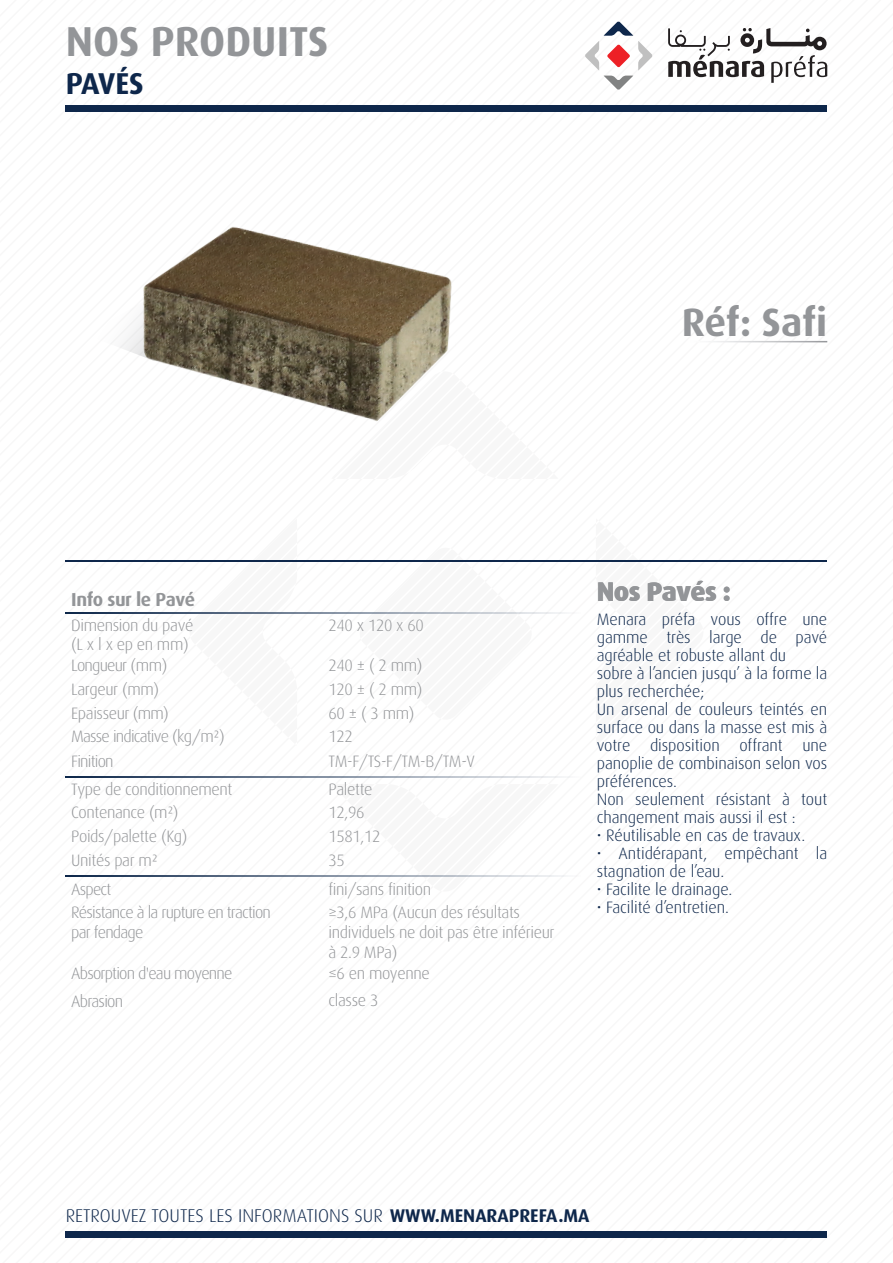
<style>
.page{position:relative;width:893px;height:1263px;background:#fff}
.page>*{position:absolute;margin:0;border:0;box-sizing:border-box;transform-origin:0 0}
.t1{font:700 41.85px "Dax";color:#939598}
.t2{font:700 39.45px "Dax";letter-spacing:-.01em;color:#939598}
.t3{font:700 30.15px "Dax";letter-spacing:-.02em;color:#0e274b}
.t4{font:800 27px "Dax";letter-spacing:-.025em;color:#939598}
.t5{font:700 18.75px "Dax";letter-spacing:-.025em;color:#939598}
.t6{font:300 18.45px "Dax";color:#0e274b}
.t7{font:300 16.5px/18px "Dax";letter-spacing:-.005em;color:#0e274b}
.t8{font:300 16.5px/23.4px "Dax";letter-spacing:-.025em;color:#939598}
.t9{font:300 16.5px/23.1px "Dax";letter-spacing:-.05em;color:#939598}
.s1{font-weight:700}
</style>
<div class="page">
<svg style="left:189px;top:561px;width:515px;height:316px"></svg>
<div style="left:66px;top:105px;width:761px;height:7px;background:#0e274b"></div>
<svg style="left:668px;top:28px;width:159px;height:55px"></svg>
<svg style="left:585px;top:21px;width:67px;height:69px"></svg>
<div style="left:66px;top:1231px;width:761px;height:7px;background:#0e274b"></div>
<hr style="left:66px;top:560px;width:761px;height:1px;background:#0e274b">
<img style="left:116px;top:227px;width:336px;height:194px">
<svg style="left:66px;top:612px;width:514px;height:1px"></svg>
<svg style="left:65px;top:776px;width:515px;height:1px"></svg>
<svg style="left:65px;top:875px;width:515px;height:1px"></svg>
<h1 class="t1" style="left:66px;top:17px;width:264px">NOS PRODUITS</h1>
<h3 class="t3" style="left:66px;top:66px;width:80px">PAVÉS</h3>
<h2 class="t2" style="left:682px;top:300px;width:147px">Réf: Safi</h2>
<p class="t5" style="left:71px;top:589px;width:125px">Info sur le Pavé</p>
<p class="t8" style="left:71px;top:613px;width:124px">Dimension du pavé</p>
<p class="t8" style="left:71px;top:633px;width:119px">(L x l x ep en mm)</p>
<p class="t8" style="left:328px;top:613px;width:97px">240 x 120 x 60</p>
<p class="t9" style="left:71px;top:654px;width:98px">Longueur (mm)</p>
<p class="t8" style="left:328px;top:654px;width:96px">240 ± ( 2 mm)</p>
<p class="t8" style="left:71px;top:678px;width:89px">Largeur (mm)</p>
<p class="t8" style="left:328px;top:678px;width:96px">120 ± ( 2 mm)</p>
<p class="t9" style="left:71px;top:701px;width:155px">Epaisseur (mm)<br>Masse indicative (kg/m²)</p>
<p class="t8" style="left:328px;top:701px;width:88px">60 ± ( 3 mm)<br>122</p>
<p class="t9" style="left:71px;top:749px;width:44px">Finition</p>
<p class="t8" style="left:328px;top:750px;width:148px">TM-F/TS-F/TM-B/TM-V</p>
<p class="t8" style="left:71px;top:778px;width:163px">Type de conditionnement</p>
<p class="t8" style="left:328px;top:778px;width:46px">Palette</p>
<p class="t8" style="left:71px;top:801px;width:109px">Contenance (m²)</p>
<p class="t8" style="left:328px;top:801px;width:38px">12,96</p>
<p class="t8" style="left:71px;top:824px;width:118px">Poids/palette (Kg)</p>
<p class="t8" style="left:328px;top:824px;width:54px">1581,12</p>
<p class="t8" style="left:71px;top:849px;width:88px">Unités par m²</p>
<p class="t8" style="left:328px;top:849px;width:18px">35</p>
<p class="t9" style="left:71px;top:878px;width:201px">Aspect<br>Résistance à la rupture en traction</p>
<p class="t9" style="left:71px;top:920px;width:74px">par fendage</p>
<p class="t8" style="left:328px;top:877px;width:193px">fini/sans finition<br>≥3,6 MPa (Aucun des résultats</p>
<p class="t8" style="left:328px;top:922px;width:228px;line-height:20.5px">individuels ne doit pas être inférieur à 2.9 MPa)<br>≤6 en moyenne</p>
<p class="t8" style="left:328px;top:989px;width:51px">classe 3</p>
<p class="t9" style="left:71px;top:962px;width:163px">Absorption d'eau moyenne</p>
<p class="t9" style="left:71px;top:990px;width:53px">Abrasion</p>
<h3 class="t4" style="left:597px;top:576px;width:135px">Nos Pavés :</h3>
<p class="t7" style="left:597px;top:610px;width:232px">Menara préfa vous offre une gamme très large de pavé agréable et robuste allant du<br>sobre à l’ancien jusqu’ à la forme la plus recherchée;<br>Un arsenal de couleurs teintés en surface ou dans la masse est mis à votre disposition offrant une panoplie de combinaison selon vos préférences.<br>Non seulement résistant à tout changement mais aussi il est :</p>
<p class="t7" style="left:597px;top:826px;width:210px">• Réutilisable en cas de travaux.</p>
<p class="t7" style="left:597px;top:844px;width:232px">• Antidérapant, empêchant la stagnation de l’eau.</p>
<p class="t7" style="left:597px;top:880px;width:137px">• Facilite le drainage.</p>
<p class="t7" style="left:597px;top:898px;width:134px">• Facilité d’entretien.</p>
<p class="t6" style="left:66px;top:1205px;width:525px">RETROUVEZ TOUTES LES INFORMATIONS SUR <span class="s1">WWW.MENARAPREFA.MA</span></p>
</div>
